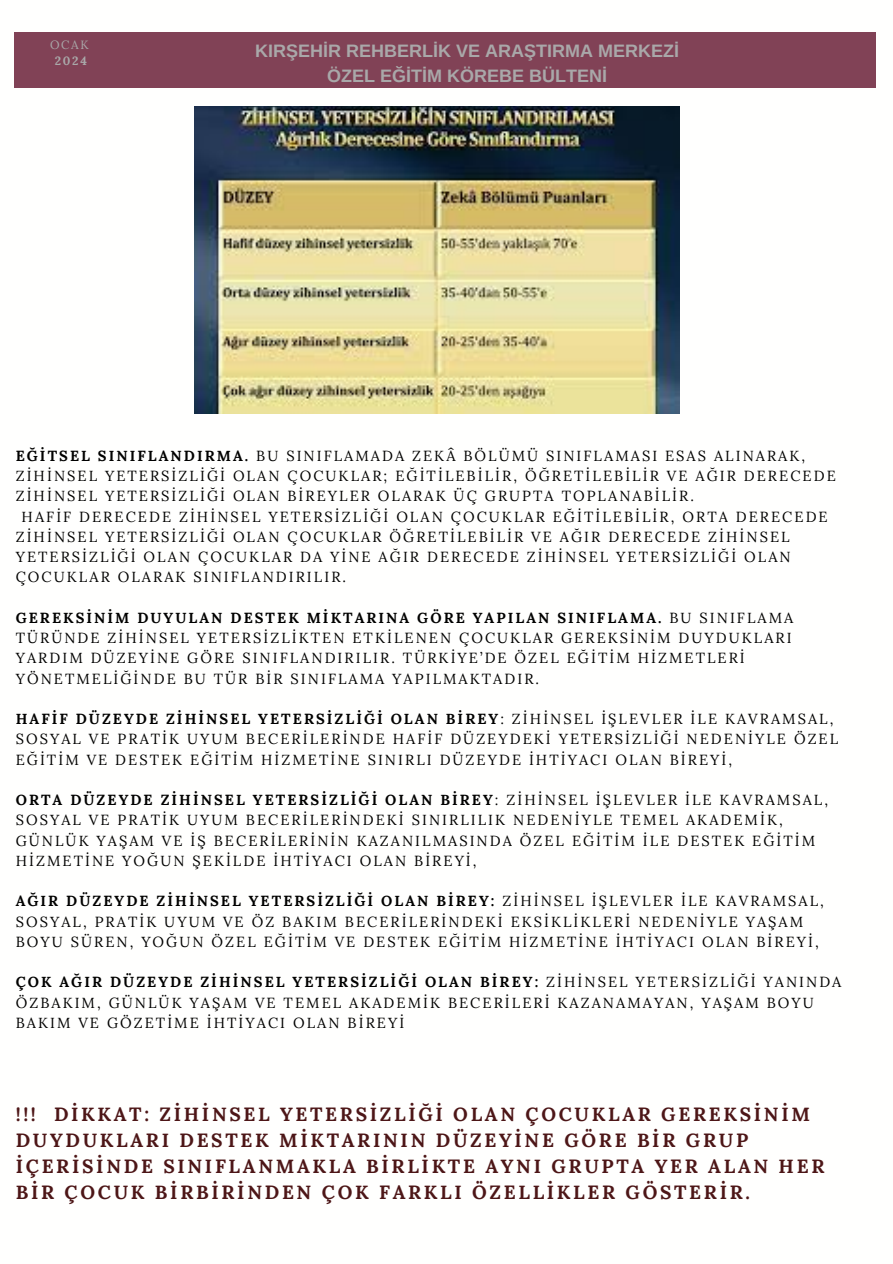
<style>
.page{position:relative;width:893px;height:1264px;background:#fff}
.page>*{position:absolute;margin:0;border:0;box-sizing:border-box;transform-origin:0 0}
.t1{font:700 19.05px/25.8px "Lora";letter-spacing:.14em;color:#4d1617}
.t2{font:700 18px/24.8px "Arimo";color:#a9a8a9;text-align:center}
.t3{font:14.55px/20.2px "Lora";letter-spacing:.14em;color:#000}
.t4{font:12px "Lora";color:#a9a8a9}
.t5{font:700 12px "Lora";color:#a9a8a9}
.s1{font-weight:700}
</style>
<div class="page">
<div style="left:15px;top:33px;width:860px;height:55px;background:#814256"></div>
<img style="left:194px;top:107px;width:485px;height:306px">
<p class="t4" style="left:50px;top:37px;width:40px">OCAK</p>
<p class="t5" style="left:55px;top:53px;width:34px">2024</p>
<p class="t2" style="left:255px;top:39px;width:425px">KIRŞEHİR REHBERLİK VE ARAŞTIRMA MERKEZİ<br>ÖZEL EĞİTİM KÖREBE BÜLTENİ</p>
<p class="t3" style="left:16px;top:445px;width:791px"><span class="s1">EĞİTSEL SINIFLANDIRMA.</span> BU SINIFLAMADA ZEKÂ BÖLÜMÜ SINIFLAMASI ESAS ALINARAK,</p>
<p class="t3" style="left:16px;top:465px;width:821px">ZİHİNSEL YETERSİZLİĞİ OLAN ÇOCUKLAR; EĞİTİLEBİLİR, ÖĞRETİLEBİLİR VE AĞIR DERECEDE</p>
<p class="t3" style="left:16px;top:486px;width:679px">ZİHİNSEL YETERSİZLİĞİ OLAN BİREYLER OLARAK ÜÇ GRUPTA TOPLANABİLİR.</p>
<p class="t3" style="left:22px;top:506px;width:807px">HAFİF DERECEDE ZİHİNSEL YETERSİZLİĞİ OLAN ÇOCUKLAR EĞİTİLEBİLİR, ORTA DERECEDE</p>
<p class="t3" style="left:16px;top:526px;width:775px">ZİHİNSEL YETERSİZLİĞİ OLAN ÇOCUKLAR ÖĞRETİLEBİLİR VE AĞIR DERECEDE ZİHİNSEL</p>
<p class="t3" style="left:16px;top:546px;width:776px">YETERSİZLİĞİ OLAN ÇOCUKLAR DA YİNE AĞIR DERECEDE ZİHİNSEL YETERSİZLİĞİ OLAN</p>
<p class="t3" style="left:16px;top:567px;width:332px">ÇOCUKLAR OLARAK SINIFLANDIRILIR.</p>
<p class="t3" style="left:16px;top:607px;width:779px"><span class="s1">GEREKSİNİM DUYULAN DESTEK MİKTARINA GÖRE YAPILAN SINIFLAMA.</span> BU SINIFLAMA TÜRÜNDE ZİHİNSEL YETERSİZLİKTEN ETKİLENEN ÇOCUKLAR GEREKSİNİM DUYDUKLARI YARDIM DÜZEYİNE GÖRE SINIFLANDIRILIR. TÜRKİYE’DE ÖZEL EĞİTİM HİZMETLERİ YÖNETMELİĞİNDE BU TÜR BİR SINIFLAMA YAPILMAKTADIR.</p>
<p class="t3" style="left:16px;top:708px;width:823px"><span class="s1">HAFİF DÜZEYDE ZİHİNSEL YETERSİZLİĞİ OLAN BİREY</span>: ZİHİNSEL İŞLEVLER İLE KAVRAMSAL,<br>SOSYAL VE PRATİK UYUM BECERİLERİNDE HAFİF DÜZEYDEKİ YETERSİZLİĞİ NEDENİYLE ÖZEL<br>EĞİTİM VE DESTEK EĞİTİM HİZMETİNE SINIRLI DÜZEYDE İHTİYACI OLAN BİREYİ,</p>
<p class="t3" style="left:16px;top:789px;width:813px"><span class="s1">ORTA DÜZEYDE ZİHİNSEL YETERSİZLİĞİ OLAN BİREY</span>: ZİHİNSEL İŞLEVLER İLE KAVRAMSAL, SOSYAL VE PRATİK UYUM BECERİLERİNDEKİ SINIRLILIK NEDENİYLE TEMEL AKADEMİK, GÜNLÜK YAŞAM VE İŞ BECERİLERİNİN KAZANILMASINDA ÖZEL EĞİTİM İLE DESTEK EĞİTİM HİZMETİNE YOĞUN ŞEKİLDE İHTİYACI OLAN BİREYİ,</p>
<p class="t3" style="left:16px;top:891px;width:809px"><span class="s1">AĞIR DÜZEYDE ZİHİNSEL YETERSİZLİĞİ OLAN BİREY:</span> ZİHİNSEL İŞLEVLER İLE KAVRAMSAL,<br>SOSYAL, PRATİK UYUM VE ÖZ BAKIM BECERİLERİNDEKİ EKSİKLİKLERİ NEDENİYLE YAŞAM<br>BOYU SÜREN, YOĞUN ÖZEL EĞİTİM VE DESTEK EĞİTİM HİZMETİNE İHTİYACI OLAN BİREYİ,</p>
<p class="t3" style="left:16px;top:972px;width:827px"><span class="s1">ÇOK AĞIR DÜZEYDE ZİHİNSEL YETERSİZLİĞİ OLAN BİREY:</span> ZİHİNSEL YETERSİZLİĞİ YANINDA<br>ÖZBAKIM, GÜNLÜK YAŞAM VE TEMEL AKADEMİK BECERİLERİ KAZANAMAYAN, YAŞAM BOYU<br>BAKIM VE GÖZETİME İHTİYACI OLAN BİREYİ</p>
<h1 class="t1" style="left:16px;top:1101px;width:810px">!!! DİKKAT: ZİHİNSEL YETERSİZLİĞİ OLAN ÇOCUKLAR GEREKSİNİM DUYDUKLARI DESTEK MİKTARININ DÜZEYİNE GÖRE BİR GRUP İÇERİSİNDE SINIFLANMAKLA BİRLİKTE AYNI GRUPTA YER ALAN HER BİR ÇOCUK BİRBİRİNDEN ÇOK FARKLI ÖZELLİKLER GÖSTERİR.</h1>
</div>
